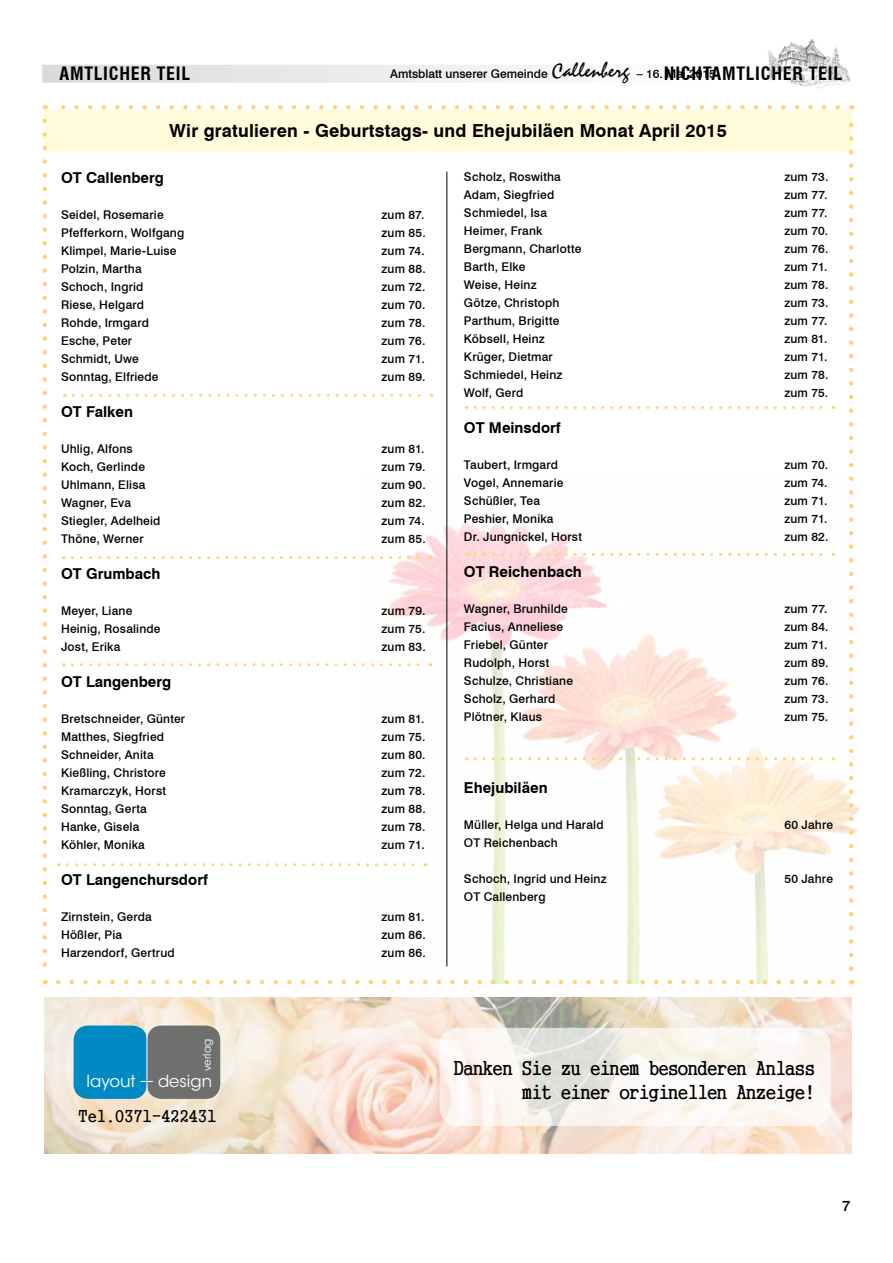
<style>
.page{position:relative;width:893px;height:1263px;background:#fff}
.page>*{position:absolute;margin:0;border:0;box-sizing:border-box;transform-origin:0 0}
.t1{font:19.5px/23.4px "Gungsuh Che";color:#000;text-align:right}
.t2{font:700 18px "Swiss 721 BT";letter-spacing:.01em;color:#000}
.t3{font:700 condensed 18px "Swiss 721 BT";letter-spacing:.04em;color:#000}
.t4{font:16.8px "Gungsuh Che";letter-spacing:.05em;color:#000}
.t5{font:16.5px "ITC Avant Garde Std";color:#fff}
.t6{font:700 15px "Swiss 721 BT";color:#000}
.t7{font:500 15px "Swiss 721 BT";color:#000}
.t8{font:500 12px "Swiss 721 BT";letter-spacing:.015em;color:#000}
.t9{font:10.5px "ITC Avant Garde Std";letter-spacing:.01em;color:#fff}
.s1{font-family:"Staccato 222 BT";font-weight:400;font-size:21px}
</style>
<div class="page">
<img style="left:768px;top:39px;width:83px;height:49px">
<div style="left:42px;top:65px;width:674px;height:18px;background:linear-gradient(to right,#d9dada,#fff)"></div>
<img style="left:367px;top:474px;width:493px;height:509px">
<hr style="left:446px;top:172px;width:1px;height:794px;background:#000">
<div style="left:44px;top:110px;width:808px;height:42px;background:#fffbdb"></div>
<svg style="left:72px;top:556px;width:359px;height:3px"></svg>
<svg style="left:72px;top:663px;width:359px;height:3px"></svg>
<svg style="left:475px;top:406px;width:359px;height:3px"></svg>
<svg style="left:475px;top:553px;width:359px;height:3px"></svg>
<svg style="left:73px;top:394px;width:359px;height:3px"></svg>
<svg style="left:58px;top:980px;width:786px;height:4px"></svg>
<svg style="left:43px;top:121px;width:4px;height:863px"></svg>
<svg style="left:849px;top:105px;width:4px;height:864px"></svg>
<svg style="left:45px;top:105px;width:793px;height:5px"></svg>
<svg style="left:67px;top:863px;width:359px;height:3px"></svg>
<img style="left:44px;top:997px;width:808px;height:156px">
<svg style="left:439px;top:1028px;width:392px;height:98px;fill:#fbf6f1"></svg>
<div style="left:147px;top:1025px;width:73px;height:74px;background:#6f6f6e;border-radius:15px"></div>
<div style="left:74px;top:1025px;width:73px;height:74px;background:#008ac4;border-radius:15px"></div>
<hr style="left:147px;top:1032px;width:1px;height:57px;background:#fff">
<svg style="left:475px;top:757px;width:359px;height:3px"></svg>
<h2 class="t3" style="left:60px;top:63px;width:132px">AMTLICHER TEIL</h2>
<p class="t8" style="left:390px;top:67px;width:327px">Amtsblatt unserer Gemeinde <span class="s1">Callenberg</span> – 16. Mai 2015</p>
<h2 class="t3" style="left:664px;top:63px;width:172px">NICHTAMTLICHER TEIL</h2>
<h2 class="t2" style="left:169px;top:120px;width:559px">Wir gratulieren - Geburtstags- und Ehejubiläen Monat April 2015</h2>
<p class="t6" style="left:61px;top:169px;width:105px">OT Callenberg</p>
<p class="t8" style="left:61px;top:207px;width:104px">Seidel, Rosemarie</p>
<p class="t8" style="left:382px;top:207px;width:44px">zum 87.</p>
<p class="t8" style="left:61px;top:225px;width:125px">Pfefferkorn, Wolfgang</p>
<p class="t8" style="left:382px;top:225px;width:46px">zum 85.</p>
<p class="t8" style="left:61px;top:243px;width:117px">Klimpel, Marie-Luise</p>
<p class="t8" style="left:382px;top:243px;width:45px">zum 74.</p>
<p class="t8" style="left:61px;top:261px;width:82px">Polzin, Martha</p>
<p class="t8" style="left:382px;top:261px;width:46px">zum 88.</p>
<p class="t8" style="left:61px;top:279px;width:84px">Schoch, Ingrid</p>
<p class="t8" style="left:382px;top:279px;width:46px">zum 72.</p>
<p class="t8" style="left:61px;top:297px;width:85px">Riese, Helgard</p>
<p class="t8" style="left:382px;top:297px;width:45px">zum 70.</p>
<p class="t8" style="left:61px;top:315px;width:90px">Rohde, Irmgard</p>
<p class="t8" style="left:382px;top:315px;width:46px">zum 78.</p>
<p class="t8" style="left:61px;top:333px;width:73px">Esche, Peter</p>
<p class="t8" style="left:382px;top:333px;width:45px">zum 76.</p>
<p class="t8" style="left:61px;top:351px;width:79px">Schmidt, Uwe</p>
<p class="t8" style="left:382px;top:351px;width:45px">zum 71.</p>
<p class="t8" style="left:61px;top:369px;width:99px">Sonntag, Elfriede</p>
<p class="t8" style="left:382px;top:369px;width:46px">zum 89.</p>
<p class="t6" style="left:61px;top:403px;width:74px">OT Falken</p>
<p class="t8" style="left:61px;top:441px;width:73px">Uhlig, Alfons</p>
<p class="t8" style="left:382px;top:441px;width:45px">zum 81.</p>
<p class="t8" style="left:61px;top:459px;width:85px">Koch, Gerlinde</p>
<p class="t8" style="left:382px;top:459px;width:45px">zum 79.</p>
<p class="t8" style="left:61px;top:477px;width:86px">Uhlmann, Elisa</p>
<p class="t8" style="left:382px;top:477px;width:46px">zum 90.</p>
<p class="t8" style="left:61px;top:495px;width:71px">Wagner, Eva</p>
<p class="t8" style="left:382px;top:495px;width:46px">zum 82.</p>
<p class="t8" style="left:61px;top:513px;width:101px">Stiegler, Adelheid</p>
<p class="t8" style="left:382px;top:513px;width:45px">zum 74.</p>
<p class="t8" style="left:61px;top:531px;width:84px">Thöne, Werner</p>
<p class="t8" style="left:382px;top:531px;width:46px">zum 85.</p>
<p class="t6" style="left:61px;top:565px;width:101px">OT Grumbach</p>
<p class="t8" style="left:61px;top:603px;width:73px">Meyer, Liane</p>
<p class="t8" style="left:382px;top:603px;width:45px">zum 79.</p>
<p class="t8" style="left:61px;top:621px;width:101px">Heinig, Rosalinde</p>
<p class="t8" style="left:382px;top:621px;width:45px">zum 75.</p>
<p class="t8" style="left:61px;top:639px;width:61px">Jost, Erika</p>
<p class="t8" style="left:382px;top:639px;width:46px">zum 83.</p>
<p class="t6" style="left:61px;top:673px;width:112px">OT Langenberg</p>
<p class="t8" style="left:61px;top:711px;width:126px">Bretschneider, Günter</p>
<p class="t8" style="left:382px;top:711px;width:45px">zum 81.</p>
<p class="t8" style="left:61px;top:729px;width:105px">Matthes, Siegfried</p>
<p class="t8" style="left:382px;top:729px;width:45px">zum 75.</p>
<p class="t8" style="left:61px;top:747px;width:94px">Schneider, Anita</p>
<p class="t8" style="left:382px;top:747px;width:46px">zum 80.</p>
<p class="t8" style="left:61px;top:765px;width:106px">Kießling, Christore</p>
<p class="t8" style="left:382px;top:765px;width:46px">zum 72.</p>
<p class="t8" style="left:61px;top:783px;width:107px">Kramarczyk, Horst</p>
<p class="t8" style="left:382px;top:783px;width:46px">zum 78.</p>
<p class="t8" style="left:61px;top:801px;width:87px">Sonntag, Gerta</p>
<p class="t8" style="left:382px;top:801px;width:46px">zum 88.</p>
<p class="t8" style="left:61px;top:819px;width:80px">Hanke, Gisela</p>
<p class="t8" style="left:382px;top:819px;width:46px">zum 78.</p>
<p class="t8" style="left:61px;top:837px;width:85px">Köhler, Monika</p>
<p class="t8" style="left:382px;top:837px;width:45px">zum 71.</p>
<p class="t6" style="left:61px;top:871px;width:148px">OT Langenchursdorf</p>
<p class="t8" style="left:61px;top:909px;width:92px">Zirnstein, Gerda</p>
<p class="t8" style="left:382px;top:909px;width:45px">zum 81.</p>
<p class="t8" style="left:61px;top:927px;width:63px">Hößler, Pia</p>
<p class="t8" style="left:382px;top:927px;width:46px">zum 86.</p>
<p class="t8" style="left:61px;top:945px;width:115px">Harzendorf, Gertrud</p>
<p class="t8" style="left:382px;top:945px;width:46px">zum 86.</p>
<p class="t8" style="left:464px;top:169px;width:98px">Scholz, Roswitha</p>
<p class="t8" style="left:784px;top:169px;width:46px">zum 73.</p>
<p class="t8" style="left:464px;top:187px;width:92px">Adam, Siegfried</p>
<p class="t8" style="left:784px;top:187px;width:44px">zum 77.</p>
<p class="t8" style="left:464px;top:205px;width:85px">Schmiedel, Isa</p>
<p class="t8" style="left:784px;top:205px;width:44px">zum 77.</p>
<p class="t8" style="left:464px;top:223px;width:80px">Heimer, Frank</p>
<p class="t8" style="left:784px;top:223px;width:45px">zum 70.</p>
<p class="t8" style="left:464px;top:241px;width:119px">Bergmann, Charlotte</p>
<p class="t8" style="left:784px;top:241px;width:45px">zum 76.</p>
<p class="t8" style="left:464px;top:259px;width:63px">Barth, Elke</p>
<p class="t8" style="left:784px;top:259px;width:45px">zum 71.</p>
<p class="t8" style="left:464px;top:277px;width:74px">Weise, Heinz</p>
<p class="t8" style="left:784px;top:277px;width:46px">zum 78.</p>
<p class="t8" style="left:464px;top:295px;width:97px">Götze, Christoph</p>
<p class="t8" style="left:784px;top:295px;width:46px">zum 73.</p>
<p class="t8" style="left:464px;top:313px;width:97px">Parthum, Brigitte</p>
<p class="t8" style="left:784px;top:313px;width:44px">zum 77.</p>
<p class="t8" style="left:464px;top:331px;width:82px">Köbsell, Heinz</p>
<p class="t8" style="left:784px;top:331px;width:45px">zum 81.</p>
<p class="t8" style="left:464px;top:349px;width:90px">Krüger, Dietmar</p>
<p class="t8" style="left:784px;top:349px;width:45px">zum 71.</p>
<p class="t8" style="left:464px;top:367px;width:100px">Schmiedel, Heinz</p>
<p class="t8" style="left:784px;top:367px;width:46px">zum 78.</p>
<p class="t8" style="left:464px;top:385px;width:61px">Wolf, Gerd</p>
<p class="t8" style="left:784px;top:385px;width:45px">zum 75.</p>
<p class="t6" style="left:464px;top:418px;width:98px">OT Meinsdorf</p>
<p class="t8" style="left:464px;top:457px;width:96px">Taubert, Irmgard</p>
<p class="t8" style="left:784px;top:457px;width:45px">zum 70.</p>
<p class="t8" style="left:464px;top:475px;width:101px">Vogel, Annemarie</p>
<p class="t8" style="left:784px;top:475px;width:45px">zum 74.</p>
<p class="t8" style="left:464px;top:493px;width:78px">Schüßler, Tea</p>
<p class="t8" style="left:784px;top:493px;width:45px">zum 71.</p>
<p class="t8" style="left:464px;top:511px;width:91px">Peshier, Monika</p>
<p class="t8" style="left:784px;top:511px;width:45px">zum 71.</p>
<p class="t8" style="left:464px;top:529px;width:120px">Dr. Jungnickel, Horst</p>
<p class="t8" style="left:784px;top:529px;width:46px">zum 82.</p>
<p class="t6" style="left:464px;top:562px;width:120px">OT Reichenbach</p>
<p class="t8" style="left:464px;top:601px;width:105px">Wagner, Brunhilde</p>
<p class="t8" style="left:784px;top:601px;width:44px">zum 77.</p>
<p class="t8" style="left:464px;top:619px;width:101px">Facius, Anneliese</p>
<p class="t8" style="left:784px;top:619px;width:46px">zum 84.</p>
<p class="t8" style="left:464px;top:637px;width:86px">Friebel, Günter</p>
<p class="t8" style="left:784px;top:637px;width:45px">zum 71.</p>
<p class="t8" style="left:464px;top:655px;width:87px">Rudolph, Horst</p>
<p class="t8" style="left:784px;top:655px;width:46px">zum 89.</p>
<p class="t8" style="left:464px;top:673px;width:111px">Schulze, Christiane</p>
<p class="t8" style="left:784px;top:673px;width:45px">zum 76.</p>
<p class="t8" style="left:464px;top:691px;width:93px">Scholz, Gerhard</p>
<p class="t8" style="left:784px;top:691px;width:46px">zum 73.</p>
<p class="t8" style="left:464px;top:709px;width:80px">Plötner, Klaus</p>
<p class="t8" style="left:784px;top:709px;width:45px">zum 75.</p>
<p class="t6" style="left:464px;top:778px;width:85px">Ehejubiläen</p>
<p class="t8" style="left:464px;top:817px;width:141px">Müller, Helga und Harald</p>
<p class="t8" style="left:784px;top:817px;width:50px">60 Jahre</p>
<p class="t8" style="left:464px;top:835px;width:95px">OT Reichenbach</p>
<p class="t8" style="left:464px;top:871px;width:144px">Schoch, Ingrid und Heinz</p>
<p class="t8" style="left:784px;top:871px;width:50px">50 Jahre</p>
<p class="t8" style="left:464px;top:889px;width:83px">OT Callenberg</p>
<p class="t9" style="left:201px;top:1071px;width:34px;rotate:-90deg">verlag</p>
<h3 class="t5" style="left:158px;top:1071px;width:56px">design</h3>
<h3 class="t4" style="left:79px;top:1107px;width:139px">Tel.0371-422431</h3>
<h3 class="t5" style="left:87px;top:1071px;width:51px">layout</h3>
<h1 class="t1" style="left:454px;top:1056px;width:362px">Danken Sie zu einem besonderen Anlass mit einer originellen Anzeige!</h1>
<p class="t7" style="left:842px;top:1196px;width:10px">7</p>
</div>
